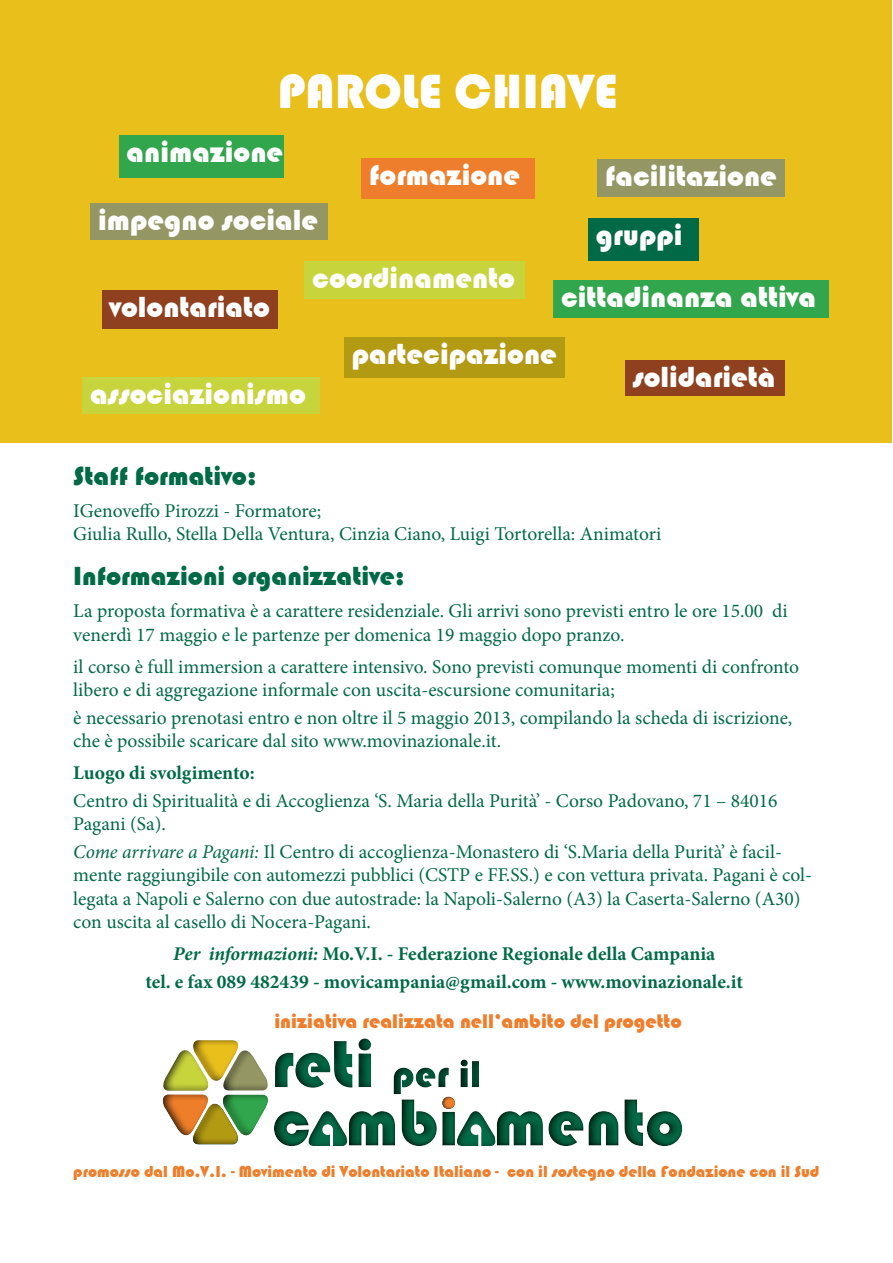
<style>
.page{position:relative;width:893px;height:1263px;background:#fff}
.page>*{position:absolute;margin:0;border:0;box-sizing:border-box;transform-origin:0 0}
.t1{font:49.5px "Bauhaus 93";color:#fff}
.t2{font:30px "Bauhaus 93";color:#fff}
.t3{font:27px "Bauhaus 93";color:#006a46}
.t4{font:20.4px "Bauhaus 93";color:#ee7e2c}
.t5{font:19.5px/23.4px "Minion Pro";color:#006a46}
.t6{font:700 19.5px/27.6px "Minion Pro";color:#006a46;text-align:center}
.t7{font:16.35px "Bauhaus 93";color:#ee7e2c}
.s1{font-style:italic}
</style>
<div class="page">
<div style="left:0;top:0;width:891px;height:443px;background:#e9bf1c"></div>
<div style="left:260px;top:1082px;width:576px;height:87px;background:#000;opacity:.75"></div>
<svg style="left:260px;top:1038px;width:237px;height:109px"></svg>
<div style="left:162px;top:1038px;width:108px;height:107px;background:#000;opacity:.75"></div>
<div style="left:119px;top:135px;width:164px;height:43px;background:#31a64c"></div>
<div style="left:91px;top:203px;width:237px;height:37px;background:#949763"></div>
<div style="left:588px;top:218px;width:110px;height:43px;background:#006a46"></div>
<div style="left:102px;top:290px;width:176px;height:38px;background:#8f401f"></div>
<div style="left:362px;top:158px;width:173px;height:40px;background:#ee7e2c"></div>
<div style="left:598px;top:159px;width:187px;height:38px;background:#949763"></div>
<div style="left:305px;top:261px;width:220px;height:38px;background:#c8d43c"></div>
<div style="left:554px;top:280px;width:275px;height:38px;background:#31a64c"></div>
<div style="left:83px;top:377px;width:237px;height:37px;background:#c8d43c"></div>
<div style="left:344px;top:337px;width:221px;height:40px;background:#b39a13"></div>
<div style="left:625px;top:360px;width:160px;height:36px;background:#8f401f"></div>
<h1 class="t1" style="left:278px;top:63px;width:342px">PAROLE CHIAVE</h1>
<h2 class="t2" style="left:127px;top:135px;width:158px">animazione</h2>
<h2 class="t2" style="left:369px;top:158px;width:152px">formazione</h2>
<h2 class="t2" style="left:605px;top:159px;width:173px">facilitazione</h2>
<h2 class="t2" style="left:98px;top:203px;width:221px">impegno sociale</h2>
<h2 class="t2" style="left:110px;top:290px;width:162px">volontariato</h2>
<h2 class="t2" style="left:312px;top:261px;width:204px">coordinamento</h2>
<h2 class="t2" style="left:596px;top:218px;width:88px">gruppi</h2>
<h2 class="t2" style="left:561px;top:280px;width:256px">cittadinanza attiva</h2>
<h2 class="t2" style="left:90px;top:377px;width:217px">associazionismo</h2>
<h2 class="t2" style="left:352px;top:337px;width:206px">partecipazione</h2>
<h2 class="t2" style="left:633px;top:360px;width:144px">solidarietà</h2>
<h3 class="t3" style="left:73px;top:461px;width:185px">Staff formativo:</h3>
<p class="t5" style="left:73px;top:499px;width:589px">IGenoveffo Pirozzi - Formatore;<br>Giulia Rullo, Stella Della Ventura, Cinzia Ciano, Luigi Tortorella: Animatori</p>
<h3 class="t3" style="left:73px;top:561px;width:333px">Informazioni organizzative:</h3>
<p class="t5" style="left:73px;top:599px;width:716px">La proposta formativa è a carattere residenziale. Gli arrivi sono previsti entro le ore 15.00 di venerdì 17 maggio e le partenze per domenica 19 maggio dopo pranzo.</p>
<p class="t5" style="left:73px;top:655px;width:727px">il corso è full immersion a carattere intensivo. Sono previsti comunque momenti di confronto libero e di aggregazione informale con uscita-escursione comunitaria;</p>
<p class="t5" style="left:73px;top:706px;width:720px">è necessario prenotasi entro e non oltre il 5 maggio 2013, compilando la scheda di iscrizione, che è possibile scaricare dal sito www.movinazionale.it.</p>
<p class="t6" style="left:73px;top:759px;width:183px">Luogo di svolgimento:</p>
<p class="t5" style="left:73px;top:789px;width:706px">Centro di Spiritualità e di Accoglienza ‘S. Maria della Purità’ - Corso Padovano, 71 – 84016<br>Pagani (Sa).</p>
<p class="t5" style="left:73px;top:840px;width:740px"><span class="s1">Come arrivare a Pagani:</span> Il Centro di accoglienza-Monastero di ‘S.Maria della Purità’ è facil&shy;mente raggiungibile con automezzi pubblici (CSTP e FF.SS.) e con vettura privata. Pagani è col&shy;legata a Napoli e Salerno con due autostrade: la Napoli-Salerno (A3) la Caserta-Salerno (A30) con uscita al casello di Nocera-Pagani.</p>
<p class="t6" style="left:146px;top:939px;width:599px"><span class="s1">Per informazioni:</span> Mo.V.I. - Federazione Regionale della Campania<br>tel. e fax 089 482439 - movicampania@gmail.com - www.movinazionale.it</p>
<p class="t4" style="left:274px;top:1010px;width:409px">iniziativa realizzata nell’ambito del progetto</p>
<p class="t7" style="left:73px;top:1163px;width:748px">promosso dal Mo.V.I. - Movimento di Volontariato Italiano - con il sostegno della Fondazione con il Sud</p>
</div>
